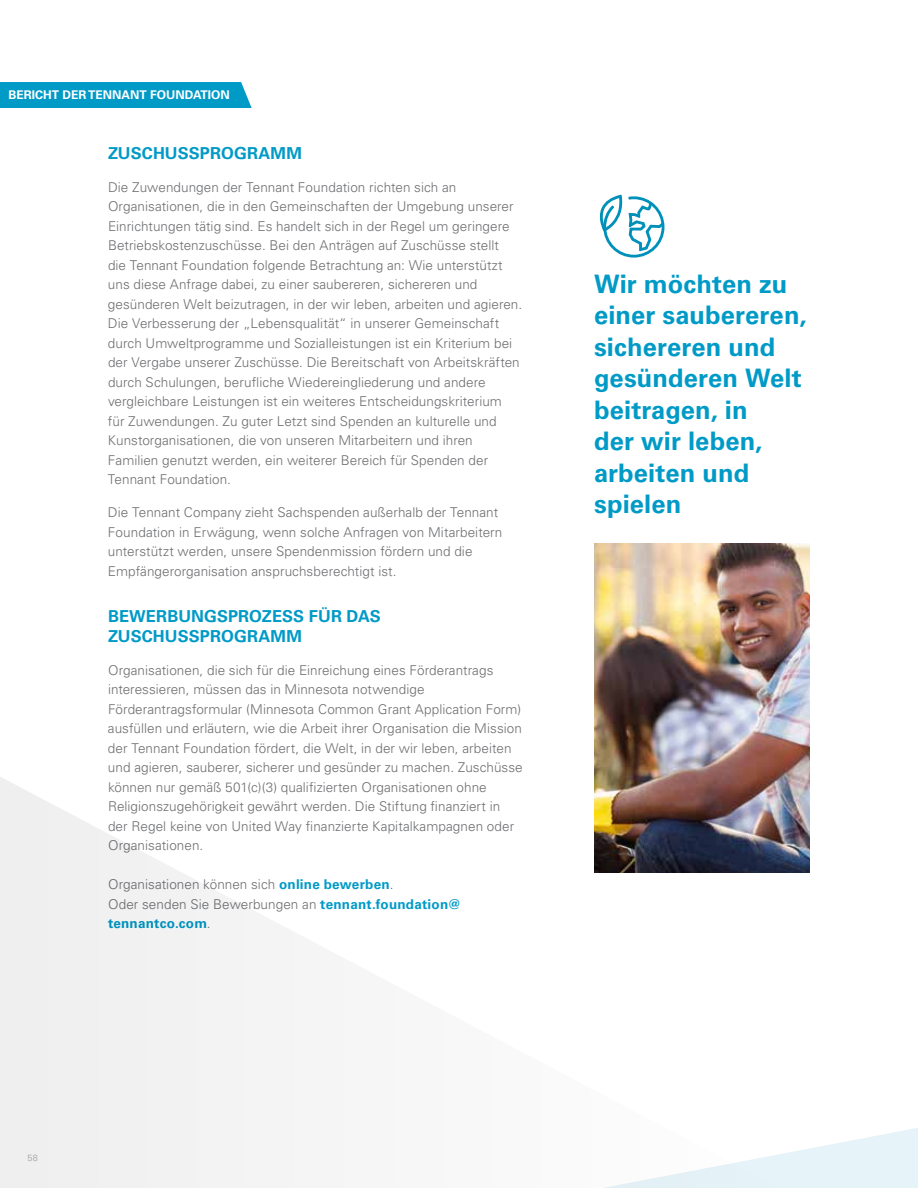
<style>
.page{position:relative;width:918px;height:1188px;background:#fff}
.page>*{position:absolute;margin:0;border:0;box-sizing:border-box;transform-origin:0 0}
.t1{font:700 25.5px/31.5px "Univers LT Std";letter-spacing:.005em;color:#009ac7}
.t2{font:700 16.5px/19.5px "Univers LT Std";letter-spacing:.005em;color:#009ac7}
.t3{font:300 13.5px/19.5px "Univers LT Std";letter-spacing:.005em;color:#6d6e71}
.t4{font:700 12px "Univers LT Std";color:#fff}
.t5{font:300 9px "Univers LT Std";color:#a7a9ac}
.s1{font-weight:700;color:#009ac7}
</style>
<div class="page">
<svg style="left:0;top:777px;width:780px;height:411px"></svg>
<img style="left:594px;top:544px;width:216px;height:328px">
<svg style="left:599px;top:194px;width:66px;height:64px"></svg>
<div style="left:0;top:82px;width:252px;height:26px;background:#009ac7"></div>
<svg style="left:603px;top:953px;width:315px;height:235px"></svg>
<p class="t4" style="left:9px;top:88px;width:223px">BERICHT DER TENNANT FOUNDATION</p>
<p class="t2" style="left:108px;top:144px;width:195px">ZUSCHUSSPROGRAMM</p>
<p class="t3" style="left:108px;top:177px;width:416px">Die Zuwendungen der Tennant Foundation richten sich an Organisationen, die in den Gemeinschaften der Umgebung unserer Einrichtungen tätig sind. Es handelt sich in der Regel um geringere Betriebskostenzuschüsse. Bei den Anträgen auf Zuschüsse stellt<br>die Tennant Foundation folgende Betrachtung an: Wie unterstützt uns diese Anfrage dabei, zu einer saubereren, sichereren und gesünderen Welt beizutragen, in der wir leben, arbeiten und agieren.<br>Die Verbesserung der „Lebensqualität“ in unserer Gemeinschaft durch Umweltprogramme und Sozialleistungen ist ein Kriterium bei der Vergabe unserer Zuschüsse. Die Bereitschaft von Arbeitskräften durch Schulungen, berufliche Wiedereingliederung und andere vergleichbare Leistungen ist ein weiteres Entscheidungskriterium<br>für Zuwendungen. Zu guter Letzt sind Spenden an kulturelle und Kunstorganisationen, die von unseren Mitarbeitern und ihren Familien genutzt werden, ein weiterer Bereich für Spenden der Tennant Foundation.</p>
<p class="t3" style="left:108px;top:503px;width:396px">Die Tennant Company zieht Sachspenden außerhalb der Tennant Foundation in Erwägung, wenn solche Anfragen von Mitarbeitern unterstützt werden, unsere Spendenmission fördern und die Empfängerorganisation anspruchsberechtigt ist.</p>
<p class="t2" style="left:108px;top:607px;width:274px">BEWERBUNGSPROZESS FÜR DAS<br>ZUSCHUSSPROGRAMM</p>
<p class="t3" style="left:108px;top:660px;width:416px">Organisationen, die sich für die Einreichung eines Förderantrags interessieren, müssen das in Minnesota notwendige Förderantragsformular (Minnesota Common Grant Application Form) ausfüllen und erläutern, wie die Arbeit ihrer Organisation die Mission der Tennant Foundation fördert, die Welt, in der wir leben, arbeiten und agieren, sauberer, sicherer und gesünder zu machen. Zuschüsse können nur gemäß 501(c)(3) qualifizierten Organisationen ohne Religionszugehörigkeit gewährt werden. Die Stiftung finanziert in der Regel keine von United Way finanzierte Kapitalkampagnen oder Organisationen.</p>
<p class="t3" style="left:108px;top:875px;width:355px">Organisationen können sich <span class="s1">online bewerben</span>.<br>Oder senden Sie Bewerbungen an <span class="s1">tennant.foundation@ tennantco.com</span>.</p>
<h1 class="t1" style="left:594px;top:268px;width:214px">Wir möchten zu einer saubereren, sichereren und gesünderen Welt beitragen, in<br>der wir leben, arbeiten und spielen</h1>
<p class="t5" style="left:28px;top:1152px;width:12px">58</p>
</div>
